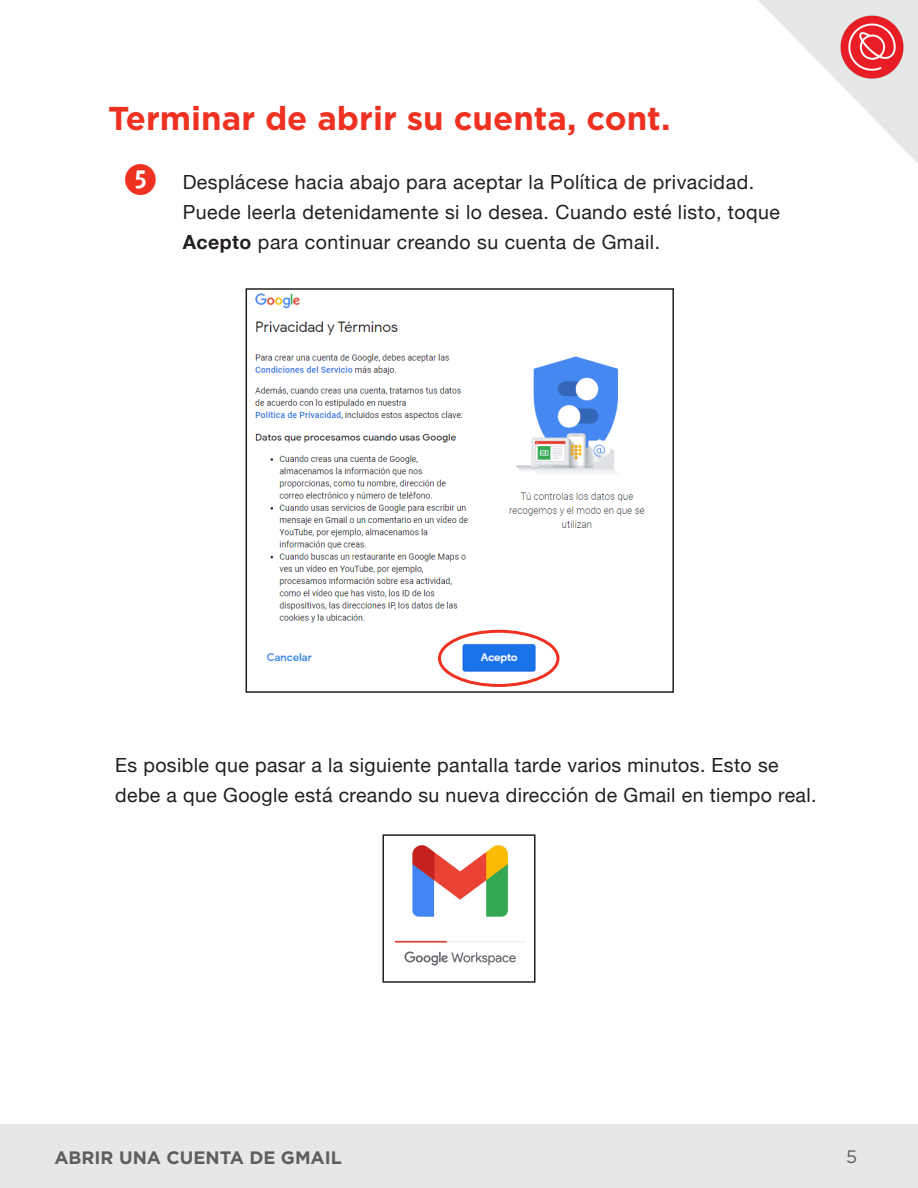
<style>
.page{position:relative;width:918px;height:1188px;background:#fff}
.page>*{position:absolute;margin:0;border:0;box-sizing:border-box;transform-origin:0 0}
.Tab_PN_Ding_Pn{font:45px "Dingbests";color:#ef3122}
.subtitle{font:700 33px "Gotham";color:#ef3122}
.Tab_PN_Ding_Pn-2{font:19.5px/30px "Helvetica Neue";letter-spacing:.025em;color:#231f20}
.t1{font:700 18px "Gotham";color:#5e5e5e}
.t2{font:18px "Gotham";color:#5e5e5e}
.s1{font-weight:700}
</style>
<div class="page">
<div style="left:1px;top:1124px;width:917px;height:64px;background:#e5e8e7"></div>
<svg style="left:758px;top:0;width:160px;height:163px"></svg>
<img style="left:833px;top:8px;width:77px;height:77px">
<img style="left:254px;top:293px;width:391px;height:330px">
<div style="left:246px;top:288px;width:428px;height:405px;border:2px solid #231f20"></div>
<img style="left:266px;top:629px;width:282px;height:58px">
<div style="left:438px;top:630px;width:122px;height:57px;border:3px solid #ef3122;border-radius:50%"></div>
<img style="left:395px;top:845px;width:130px;height:121px">
<div style="left:382px;top:834px;width:154px;height:149px;border:2px solid #231f20"></div>
<p class="subtitle" style="left:108px;top:96px;width:564px">Terminar de abrir su cuenta, cont.</p>
<p class="Tab_PN_Ding_Pn" style="left:121px;top:156px;width:40px">5</p>
<p class="Tab_PN_Ding_Pn-2" style="left:183px;top:168px;width:599px">Desplácese hacia abajo para aceptar la Política de privacidad.<br>Puede leerla detenidamente si lo desea. Cuando esté listo, toque<br><span class="s1">Acepto</span> para continuar creando su cuenta de Gmail.</p>
<p class="Tab_PN_Ding_Pn-2" style="left:115px;top:751px;width:703px">Es posible que pasar a la siguiente pantalla tarde varios minutos. Esto se debe a que Google está creando su nueva dirección de Gmail en tiempo real.</p>
<p class="t1" style="left:54px;top:1146px;width:289px">ABRIR UNA CUENTA DE GMAIL</p>
<p class="t2" style="left:846px;top:1145px;width:13px">5</p>
</div>
